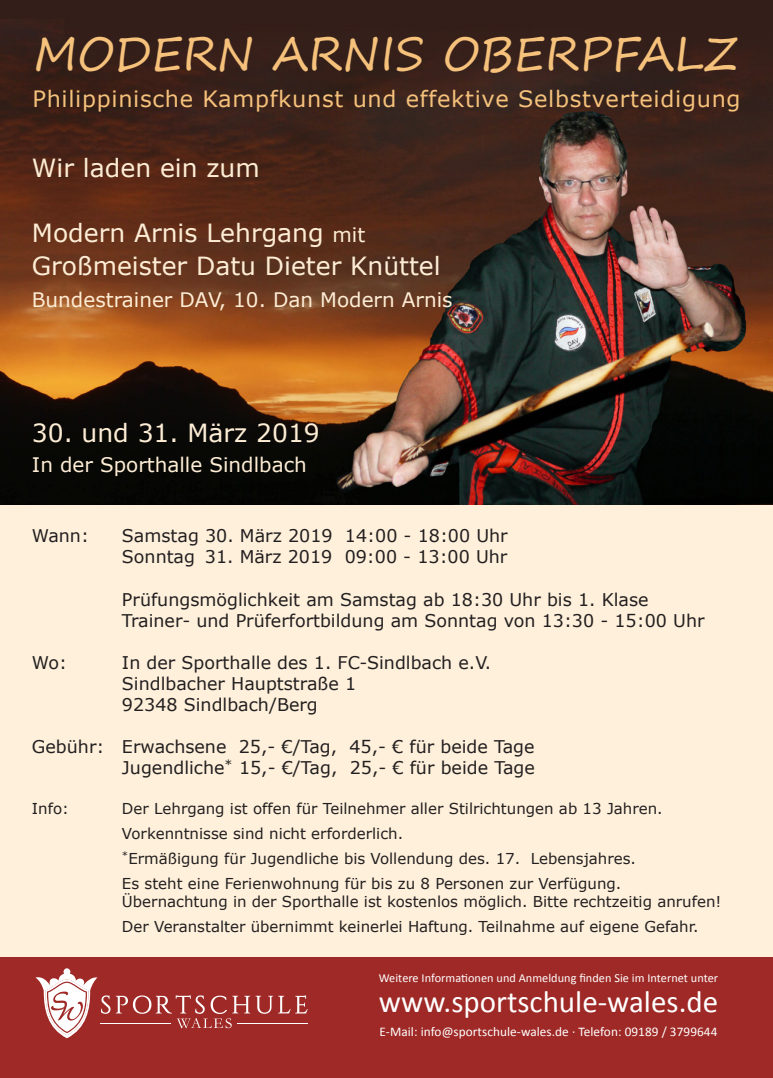
<style>
.page{position:relative;width:773px;height:1078px;background:#fff}
.page>*{position:absolute;margin:0;border:0;box-sizing:border-box;transform-origin:0 0}
.t1{font:46.25px "Segoe Print";color:#f5c17b}
.t2{font:31px "Calibri";color:#fff}
.t3{font:25px/32.5px "Verdana";color:#feedd5}
.t4{font:22.5px "MS Reference Sans Serif";letter-spacing:.03em;color:#f5c17b}
.t5{font:20px "Verdana";color:#feedd5}
.t6{font:17.5px/21px "Verdana";color:#231f20}
.t7{font:15px/25px "Verdana";color:#231f20}
.t8{font:13.25px "Calibri";letter-spacing:.005em;color:#fff}
.t9{font:12.25px "Calibri";letter-spacing:.005em;color:#fff}
.s1{font-size:20px}
</style>
<div class="page">
<div style="left:0;top:504px;width:772px;height:453px;background:#fef0db"></div>
<img style="left:0;top:0;width:772px;height:504px">
<div style="left:0;top:957px;width:772px;height:120px;background:#9e2926"></div>
<hr style="left:100px;top:1022px;width:70px;height:1px;background:#fff">
<hr style="left:237px;top:1022px;width:71px;height:1px;background:#fff">
<svg style="left:35px;top:968px;width:75px;height:69px"></svg>
<svg style="left:116px;top:995px;width:191px;height:33px"></svg>
<h1 class="t1" style="left:34px;top:12px;width:706px">MODERN ARNIS OBERPFALZ</h1>
<h3 class="t4" style="left:32px;top:85px;width:709px">Philippinische Kampfkunst und effektive Selbstverteidigung</h3>
<h3 class="t3" style="left:32px;top:151px;width:229px">Wir laden ein zum</h3>
<h3 class="t3" style="left:32px;top:216px;width:410px">Modern Arnis Lehrgang <span class="s1">mit<br></span>Großmeister Datu Dieter Knüttel</h3>
<h3 class="t5" style="left:32px;top:286px;width:422px">Bundestrainer DAV, 10. Dan Modern Arnis</h3>
<h3 class="t3" style="left:32px;top:416px;width:289px">30. und 31. März 2019</h3>
<h3 class="t5" style="left:32px;top:451px;width:276px">In der Sporthalle Sindlbach</h3>
<p class="t6" style="left:32px;top:525px;width:59px">Wann:</p>
<p class="t6" style="left:122px;top:525px;width:387px">Samstag 30. März 2019 14:00 - 18:00 Uhr<br>Sonntag 31. März 2019 09:00 - 13:00 Uhr</p>
<p class="t6" style="left:122px;top:588px;width:584px">Prüfungsmöglichkeit am Samstag ab 18:30 Uhr bis 1. Klase<br>Trainer- und Prüferfortbildung am Sonntag von 13:30 - 15:00 Uhr</p>
<p class="t6" style="left:32px;top:651px;width:37px">Wo:</p>
<p class="t6" style="left:122px;top:651px;width:370px">In der Sporthalle des 1. FC-Sindlbach e.V.<br>Sindlbacher Hauptstraße 1<br>92348 Sindlbach/Berg</p>
<p class="t6" style="left:32px;top:735px;width:504px;text-align:right">Gebühr: Erwachsene 25,- €/Tag, 45,- € für beide Tage<br>Jugendliche<sup>*</sup> 15,- €/Tag, 25,- € für beide Tage</p>
<p class="t7" style="left:32px;top:795px;width:39px">Info:</p>
<p class="t7" style="left:122px;top:795px;width:542px">Der Lehrgang ist offen für Teilnehmer aller Stilrichtungen ab 13 Jahren.<br>Vorkenntnisse sind nicht erforderlich.<br><sup>*</sup>Ermäßigung für Jugendliche bis Vollendung des. 17. Lebensjahres.<br>Es steht eine Ferienwohnung für bis zu 8 Personen zur Verfügung.</p>
<p class="t7" style="left:122px;top:888px;width:601px">Übernachtung in der Sporthalle ist kostenlos möglich. Bitte rechtzeitig anrufen!<br>Der Veranstalter übernimmt keinerlei Haftung. Teilnahme auf eigene Gefahr.</p>
<p class="t9" style="left:379px;top:970px;width:341px">Weitere Informationen und Anmeldung finden Sie im Internet unter</p>
<h2 class="t2" style="left:379px;top:982px;width:341px">www.sportschule-wales.de</h2>
<p class="t8" style="left:379px;top:1022px;width:339px">E-Mail: info@sportschule-wales.de · Telefon: 09189 / 3799644</p>
</div>
